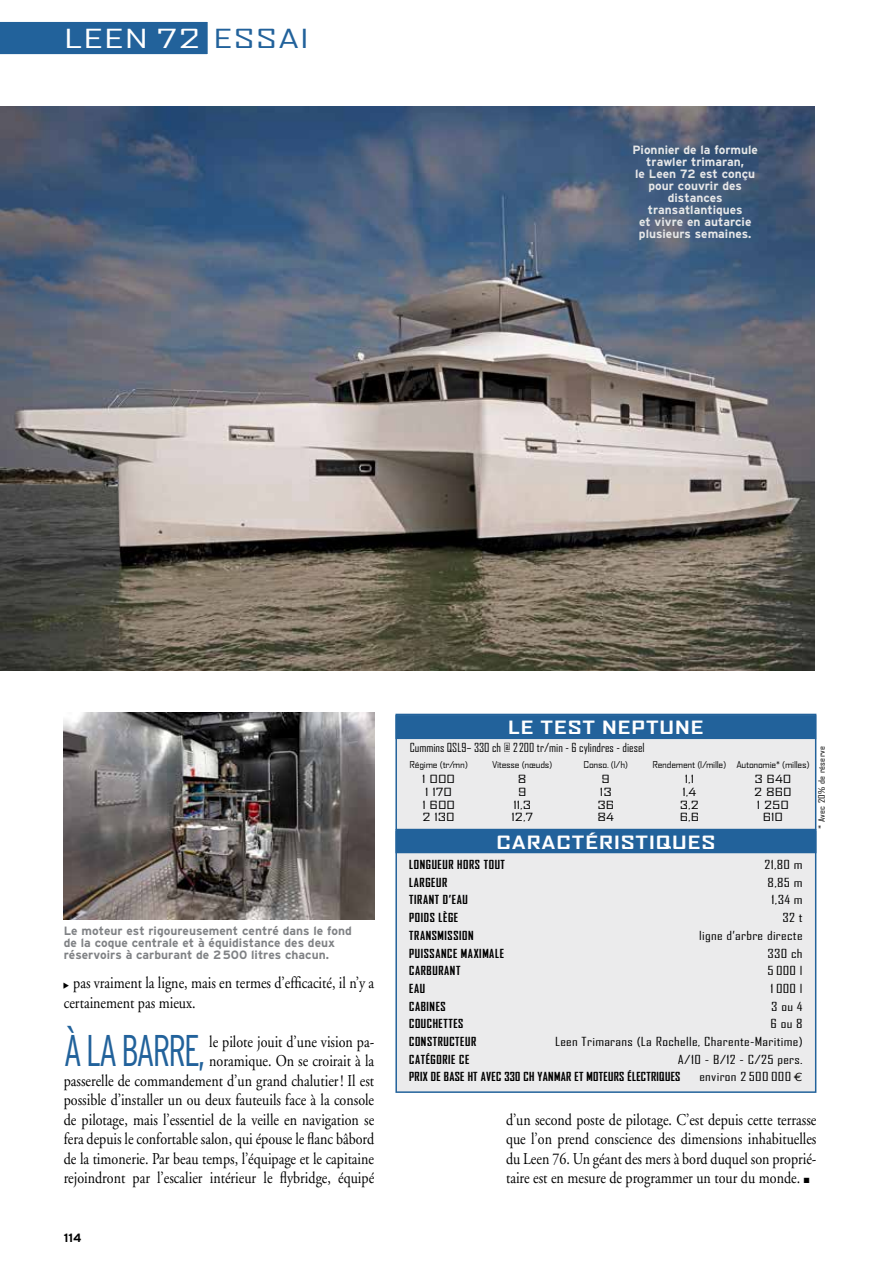
<style>
.page{position:relative;width:893px;height:1263px;background:#fff}
.page>*{position:absolute;margin:0;border:0;box-sizing:border-box;transform-origin:0 0}
.t1{font:300 condensed 44.4px "Interstate";letter-spacing:-.05em;color:#22629b;scale:.85 1}
.t2{font:expanded 25.2px "Agency FB";letter-spacing:.025em;color:#fff;scale:1.29 1}
.t3{font:700 expanded 17.55px "Agency FB";letter-spacing:.045em;color:#fff;scale:1.11 1}
.t4{font:16.5px/19.5px "Adobe Garamond LT";color:#000;scale:.85 1}
.t5{font:12px "Agency FB";letter-spacing:.02em;color:#000;scale:1.25 1}
.t6{font:700 12px/12px "Interstate";color:#e6e7e8;text-align:center}
.t7{font:700 condensed 12px "Agency FB";letter-spacing:.04em;color:#000;scale:1.25 1}
.t8{font:700 12px/12px "Interstate";color:#808285}
.t9{font:700 condensed 12px "Agency FB";letter-spacing:.02em;color:#000;scale:1.25 1}
.t10{font:12px "Agency FB";color:#000}
.t11{font:700 12px "Interstate";color:#000}
.t12{font:expanded 10.8px "Agency FB";color:#000;scale:1.11 1}
.t13{font:expanded 9px "Agency FB";letter-spacing:-.03em;color:#000;scale:.9 1}
.t14{font:8.4px "Agency FB";letter-spacing:.02em;color:#000;scale:1.25 1}
.s1{color:#22629b}
.s2{font-family:"Euro Mono"}
</style>
<div class="page">
<div style="left:0;top:21px;width:208px;height:34px;background:#22629b"></div>
<img style="left:0;top:106px;width:815px;height:564px">
<img style="left:64px;top:713px;width:310px;height:207px">
<div style="left:396px;top:714px;width:420px;height:115px;background:#ebebec"></div>
<div style="left:395px;top:715px;width:421px;height:24px;background:#22629b"></div>
<div style="left:395px;top:714px;width:421px;height:116px;border:2px solid #22629b"></div>
<div style="left:396px;top:831px;width:420px;height:261px;background:#ebebec"></div>
<div style="left:395px;top:829px;width:421px;height:24px;background:#22629b"></div>
<div style="left:395px;top:831px;width:421px;height:262px;border:2px solid #22629b"></div>
<h2 class="t2" style="left:64px;top:24px;width:191px">LEEN 72 <span class="s1">ESSAI</span></h2>
<p class="t6" style="left:632px;top:144px;width:127px">Pionnier de la formule trawler trimaran,<br>le Leen 72 est conçu pour couvrir des distances transatlantiques<br>et vivre en autarcie plusieurs semaines.</p>
<p class="t8" style="left:64px;top:925px;width:290px">Le moteur est rigoureusement centré dans le fond de la coque centrale et à équidistance des deux réservoirs à carburant de 2500 litres chacun.</p>
<p class="t4" style="left:64px;top:973px;width:367px;text-indent:9px">pas vraiment la ligne, mais en termes d’efficacité, il n’y a certainement pas mieux.</p>
<h1 class="t1" style="left:64px;top:1026px;width:168px">À LA BARRE,</h1>
<p class="t4" style="left:64px;top:1032px;width:367px;text-align:right">le pilote jouit d’une vision pa-<br>noramique. On se croirait à la<br>passerelle de commandement d’un grand chalutier! Il est possible d’installer un ou deux fauteuils face à la console de pilotage, mais l’essentiel de la veille en navigation se fera depuis le confortable salon, qui épouse le flanc bâbord de la timonerie. Par beau temps, l’équipage et le capitaine rejoindront par l’escalier intérieur le flybridge, équipé</p>
<p class="t11" style="left:64px;top:1231px;width:19px">114</p>
<p class="t3" style="left:508px;top:718px;width:177px">LE TEST NEPTUNE</p>
<p class="t10" style="left:410px;top:741px;width:236px">Cummins QSL9– 33O ch @ 2200 tr/min - 6 cylindres - diesel</p>
<p class="t13" style="left:410px;top:760px;width:66px">Régime (tr/mn)</p>
<p class="t13" style="left:492px;top:760px;width:68px">Vitesse (nœuds)</p>
<p class="t13" style="left:584px;top:760px;width:51px">Conso. (l/h)</p>
<p class="t13" style="left:652px;top:760px;width:176px">Rendement (l/mille) Autonomie* (milles)</p>
<p class="t12" style="left:422px;top:773px;width:31px">1 000</p>
<p class="t12" style="left:518px;top:773px;width:9px">8</p>
<p class="t12" style="left:602px;top:773px;width:9px">9</p>
<p class="t12" style="left:685px;top:773px;width:10px">1,1</p>
<p class="t12" style="left:754px;top:773px;width:35px">3 640</p>
<p class="t12" style="left:425px;top:786px;width:26px">1 170</p>
<p class="t12" style="left:518px;top:786px;width:9px">9</p>
<p class="t12" style="left:600px;top:786px;width:12px">13</p>
<p class="t12" style="left:682px;top:786px;width:14px">1,4</p>
<p class="t12" style="left:754px;top:786px;width:35px">2 860</p>
<p class="t12" style="left:422px;top:798px;width:31px">1 600</p>
<p class="t12" style="left:513px;top:798px;width:18px">11,3</p>
<p class="t12" style="left:597px;top:798px;width:17px">36</p>
<p class="t12" style="left:680px;top:798px;width:19px">3,2</p>
<p class="t12" style="left:757px;top:798px;width:30px">1 250</p>
<p class="t12" style="left:423px;top:811px;width:31px">2 130</p>
<p class="t12" style="left:511px;top:811px;width:21px">12,7</p>
<p class="t12" style="left:598px;top:811px;width:16px">84</p>
<p class="t12" style="left:680px;top:811px;width:19px">6,6</p>
<p class="t12" style="left:763px;top:811px;width:20px">610</p>
<p class="t3" style="left:496px;top:832px;width:199px">CARACTÉRISTIQUES</p>
<p class="t7" style="left:409px;top:858px;width:78px">LONGUEUR HORS TOUT</p>
<p class="t5" style="left:764px;top:858px;width:32px">21,80 m</p>
<p class="t7" style="left:409px;top:876px;width:32px">LARGEUR</p>
<p class="t5" style="left:768px;top:876px;width:30px">8,85 m</p>
<p class="t7" style="left:409px;top:893px;width:48px">TIRANT D’EAU</p>
<p class="t5" style="left:772px;top:893px;width:26px">1,34 m</p>
<p class="t7" style="left:409px;top:911px;width:41px">POIDS LÈGE</p>
<p class="t5" style="left:782px;top:911px;width:18px">32 t</p>
<p class="t7" style="left:409px;top:929px;width:53px">TRANSMISSION</p>
<p class="t5" style="left:699px;top:929px;width:84px">ligne d’arbre directe</p>
<p class="t7" style="left:409px;top:947px;width:77px">PUISSANCE MAXIMALE</p>
<p class="t5" style="left:767px;top:946px;width:30px">330 ch</p>
<p class="t7" style="left:409px;top:964px;width:42px">CARBURANT</p>
<p class="t5" style="left:767px;top:964px;width:30px">5 000 l</p>
<p class="t7" style="left:409px;top:982px;width:14px">EAU</p>
<p class="t5" style="left:770px;top:982px;width:27px">1 000 l</p>
<p class="t7" style="left:409px;top:1000px;width:31px">CABINES</p>
<p class="t5" style="left:771px;top:999px;width:27px">3 ou 4</p>
<p class="t7" style="left:409px;top:1017px;width:45px">COUCHETTES</p>
<p class="t5" style="left:770px;top:1017px;width:27px">6 ou 8</p>
<p class="t7" style="left:409px;top:1035px;width:55px">CONSTRUCTEUR</p>
<p class="t5" style="left:555px;top:1035px;width:200px">Leen Trimarans (La Rochelle, Charente-Maritime)</p>
<p class="t7" style="left:409px;top:1053px;width:50px">CATÉGORIE CE</p>
<p class="t5" style="left:678px;top:1053px;width:101px">A/10 - B/12 - C/25 pers.</p>
<p class="t9" style="left:409px;top:1070px;width:218px">PRIX DE BASE HT AVEC 330 CH YANMAR ET MOTEURS ÉLECTRIQUES</p>
<p class="t5" style="left:699px;top:1070px;width:84px">environ 2 500 000 <span class="s2">e</span></p>
<p class="t14" style="left:817px;top:829px;width:68px;rotate:-90deg">* Avec 20% de réserve</p>
<p class="t4" style="left:506px;top:1110px;width:367px;text-align:justify">d’un second poste de pilotage. C’est depuis cette terrasse que l’on prend conscience des dimensions inhabituelles du Leen 76. Un géant des mers à bord duquel son proprié&shy;taire est en mesure de programmer un tour du monde. ■</p>
</div>
